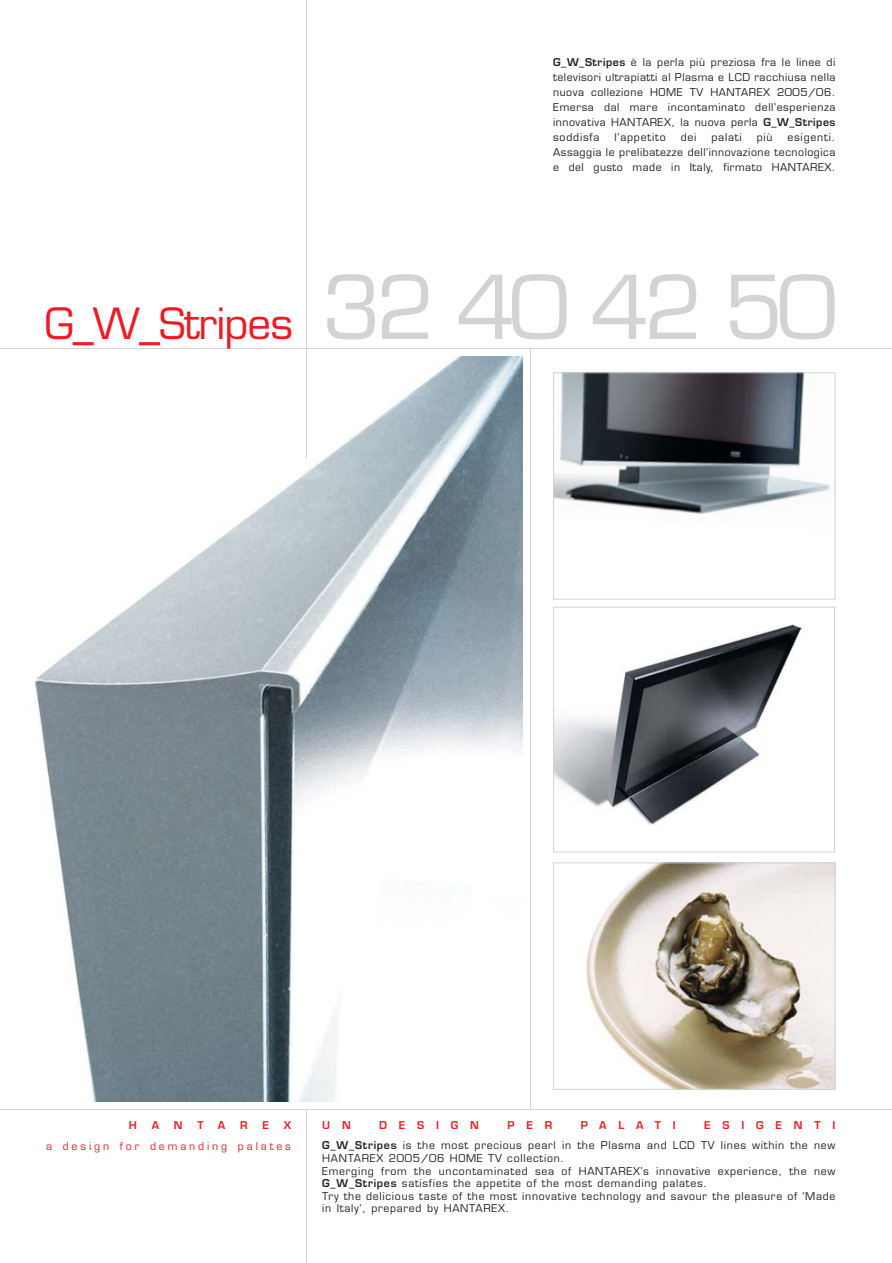
<style>
.page{position:relative;width:892px;height:1263px;background:#fff}
.page>*{position:absolute;margin:0;border:0;box-sizing:border-box;transform-origin:0 0}
.t1{font:85.5px "Eurostile";letter-spacing:-.065em;color:#d1d3d4}
.t2{font:42px "Eurostile";letter-spacing:-.025em;color:#ed1c24}
.t3{font:10.5px/15px "Eurostile";letter-spacing:.07em;color:#231f20;text-align:justify}
.t4{font:600 10.5px "Eurostile";letter-spacing:1.13em;color:#ed1c24}
.t5{font:10.5px "Eurostile";letter-spacing:.275em;color:#ed1c24}
.s1{font-weight:600}
</style>
<div class="page">
<hr style="left:306px;top:1109px;width:1px;height:153px;background:#d1d3d4">
<img style="left:34px;top:357px;width:488px;height:744px">
<hr style="left:530px;top:348px;width:1px;height:761px;background:#d1d3d4">
<img style="left:555px;top:624px;width:247px;height:201px">
<div style="left:553px;top:607px;width:282px;height:245px;border:1px solid #d1d3d4"></div>
<img style="left:586px;top:864px;width:247px;height:223px">
<div style="left:553px;top:862px;width:282px;height:227px;border:1px solid #d1d3d4"></div>
<img style="left:555px;top:374px;width:275px;height:140px">
<div style="left:553px;top:372px;width:282px;height:227px;border:1px solid #d1d3d4"></div>
<hr style="left:0;top:348px;width:892px;height:1px;background:#d1d3d4">
<hr style="left:0;top:1109px;width:892px;height:1px;background:#d1d3d4">
<hr style="left:306px;top:0;width:1px;height:458px;background:#d1d3d4">
<p class="t3" style="left:553px;top:55px;width:284px"><span class="s1">G_W_Stripes</span> è la perla più preziosa fra le linee di televisori ultrapiatti al Plasma e LCD racchiusa nella nuova collezione HOME TV HANTAREX 2005/06.<br>Emersa dal mare incontaminato dell’esperienza innovativa HANTAREX, la nuova perla <span class="s1">G_W_Stripes </span>soddisfa</p>
<p class="t3" style="left:553px;top:130px;width:284px;text-indent:234px">esigenti.<br>Assaggia le prelibatezze dell’innovazione tecnologica e del gusto made in Italy, firmato HANTAREX.</p>
<p class="t3" style="left:614px;top:130px;width:53px">l’appetito</p>
<p class="t3" style="left:681px;top:130px;width:17px">dei</p>
<p class="t3" style="left:711px;top:130px;width:32px">palati</p>
<p class="t3" style="left:757px;top:130px;width:17px">più</p>
<h2 class="t2" style="left:45px;top:307px;width:250px">G_W_Stripes</h2>
<h1 class="t1" style="left:322px;top:275px;width:516px">32 40 42 50</h1>
<p class="t4" style="left:129px;top:1121px;width:10px">H</p>
<p class="t4" style="left:152px;top:1121px;width:9px">A</p>
<p class="t4" style="left:174px;top:1121px;width:10px">N</p>
<p class="t4" style="left:197px;top:1121px;width:8px">T</p>
<p class="t4" style="left:218px;top:1121px;width:9px">A</p>
<p class="t4" style="left:240px;top:1121px;width:9px">R</p>
<p class="t4" style="left:262px;top:1121px;width:8px">E</p>
<p class="t4" style="left:284px;top:1121px;width:9px">X</p>
<p class="t5" style="left:46px;top:1142px;width:246px">a design for demanding palates</p>
<p class="t4" style="left:322px;top:1121px;width:30px">U N</p>
<p class="t4" style="left:379px;top:1121px;width:101px">DESIGN</p>
<p class="t4" style="left:507px;top:1121px;width:46px">PER</p>
<p class="t4" style="left:581px;top:1121px;width:97px">PALATI</p>
<p class="t4" style="left:704px;top:1121px;width:133px">ESIGENTI</p>
<p class="t3" style="left:322px;top:1140px;width:515px;line-height:12.6px;text-align:left"><span class="s1">G_W_Stripes</span> is the most precious pearl in the Plasma and LCD TV lines within the new HANTAREX 2005/06 HOME TV collection.<br>Emerging from the uncontaminated sea of HANTAREX’s innovative experience, the new <span class="s1">G_W_Stripes</span> satisfies the appetite of the most demanding palates.<br>Try the delicious taste of the most innovative technology and savour the pleasure of ‘Made in Italy’, prepared by HANTAREX.</p>
</div>
